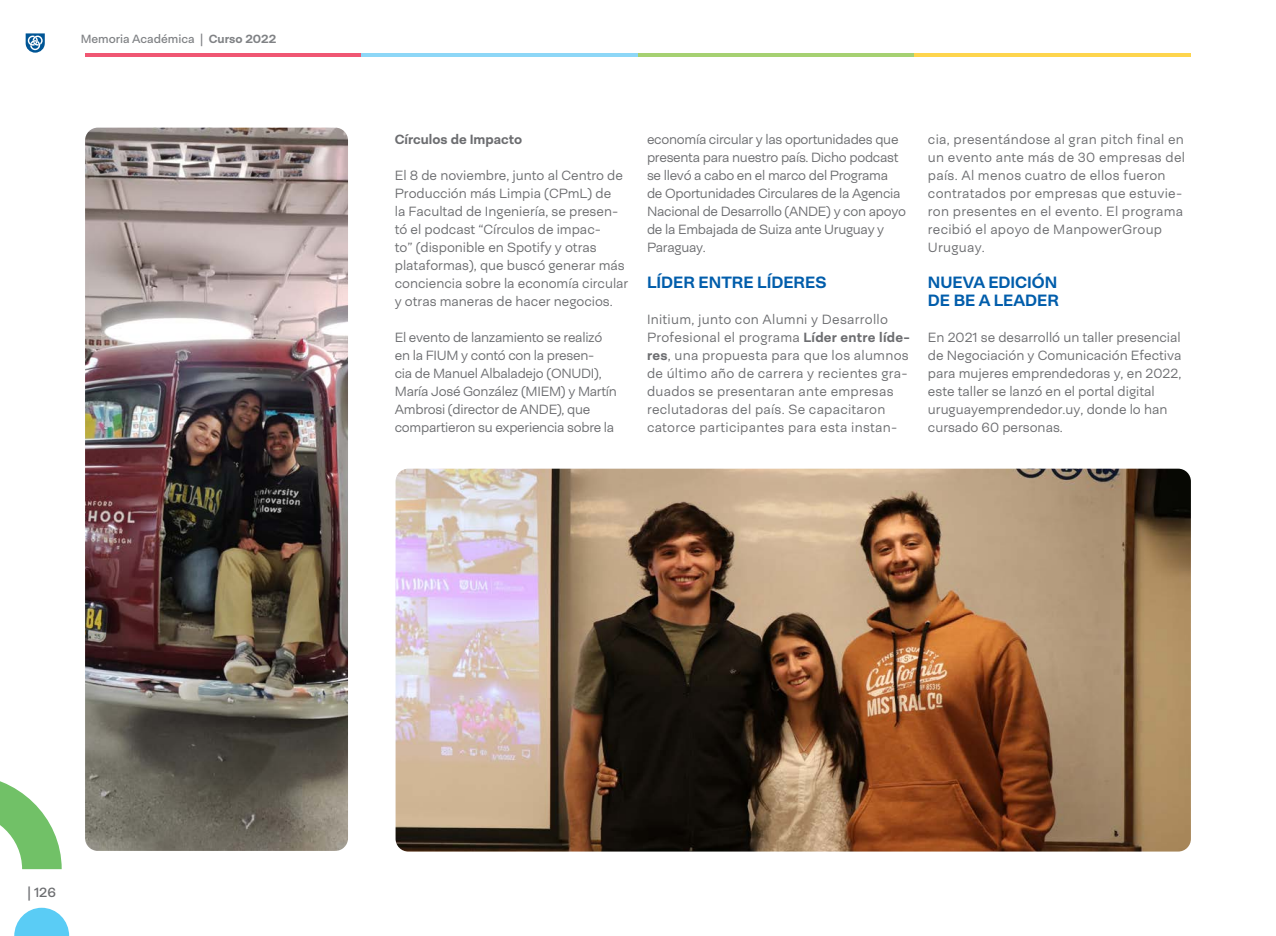
<style>
.page{position:relative;width:1276px;height:936px;background:#fff}
.page>*{position:absolute;margin:0;border:0;box-sizing:border-box;transform-origin:0 0}
.t1{font:700 16.5px/18px "Neogrotesk Ess";color:#015dab}
.t2{font:300 13.5px/18px "Neogrotesk Ess";letter-spacing:.02em;color:#6c6d70}
.t3{font:300 13.5px/18px "Neogrotesk Ess";color:#6c6d70}
.t4{font:300 13.5px/18px "Neogrotesk Ess";letter-spacing:-.02em;color:#6c6d70}
.t5{font:700 13.5px "Neogrotesk Ess";color:#6c6d70}
.t6{font:13.5px "Neogrotesk Ess";color:#6c6d70}
.t7{font:12px "Neogrotesk Ess";color:#808285}
.s1{font-weight:700}
</style>
<div class="page">
<hr style="left:85px;top:53px;width:276px;height:3px;background:#f05773">
<hr style="left:361px;top:53px;width:277px;height:3px;background:#8dd7f7">
<hr style="left:638px;top:53px;width:276px;height:3px;background:#a6d172">
<hr style="left:914px;top:53px;width:277px;height:3px;background:#fed54d">
<svg style="left:26px;top:33px;width:19px;height:20px"></svg>
<img style="left:85px;top:128px;width:263px;height:722px">
<img style="left:395px;top:468px;width:796px;height:383px">
<svg style="left:0;top:781px;width:62px;height:88px"></svg>
<svg style="left:14px;top:907px;width:55px;height:28px"></svg>
<p class="t7" style="left:81px;top:31px;width:197px">Memoria Académica | <span class="s1">Curso 2022</span></p>
<p class="t5" style="left:395px;top:131px;width:129px">Círculos de Impacto</p>
<p class="t3" style="left:395px;top:166px;width:235px">El 8 de noviembre, junto al Centro de Producción más Limpia (CPmL) de<br>la Facultad de Ingeniería, se presen&shy;tó el podcast “Círculos de impac-<br>to” (disponible en Spotify y otras plataformas), que buscó generar más conciencia sobre la economía circular y otras maneras de hacer negocios.</p>
<p class="t4" style="left:395px;top:328px;width:224px">El evento de lanzamiento se realizó en la FIUM y contó con la presen-<br>cia de Manuel Albaladejo (ONUDI), María José González (MIEM) y Martín Ambrosi (director de ANDE), que compartieron su experiencia sobre la</p>
<p class="t4" style="left:647px;top:130px;width:260px">economía circular y las oportunidades que presenta para nuestro país. Dicho podcast se llevó a cabo en el marco del Programa de Oportunidades Circulares de la Agencia Nacional de Desarrollo (ANDE) y con apoyo de la Embajada de Suiza ante Uruguay y Paraguay.</p>
<p class="t1" style="left:647px;top:273px;width:181px">LÍDER ENTRE LÍDERES</p>
<p class="t2" style="left:647px;top:310px;width:264px">Initium, junto con Alumni y Desarrollo Profesional el programa <span class="s1">Líder entre líde&shy;res</span>, una propuesta para que los alumnos de último año de carrera y recientes gra&shy;duados se presentaran ante empresas reclutadoras del país. Se capacitaron catorce participantes para esta instan-</p>
<p class="t2" style="left:928px;top:130px;width:259px">cia, presentándose al gran pitch final en un evento ante más de 30 empresas del país. Al menos cuatro de ellos fueron contratados por empresas que estuvie&shy;ron presentes en el evento. El programa recibió el apoyo de ManpowerGroup Uruguay.</p>
<p class="t1" style="left:928px;top:273px;width:132px">NUEVA EDICIÓN<br>DE BE A LEADER</p>
<p class="t3" style="left:928px;top:328px;width:255px">En 2021 se desarrolló un taller presencial de Negociación y Comunicación Efectiva para mujeres emprendedoras y, en 2022, este taller se lanzó en el portal digital uruguayemprendedor.uy, donde lo han cursado 60 personas.</p>
<p class="t6" style="left:27px;top:884px;width:30px">| 126</p>
</div>
